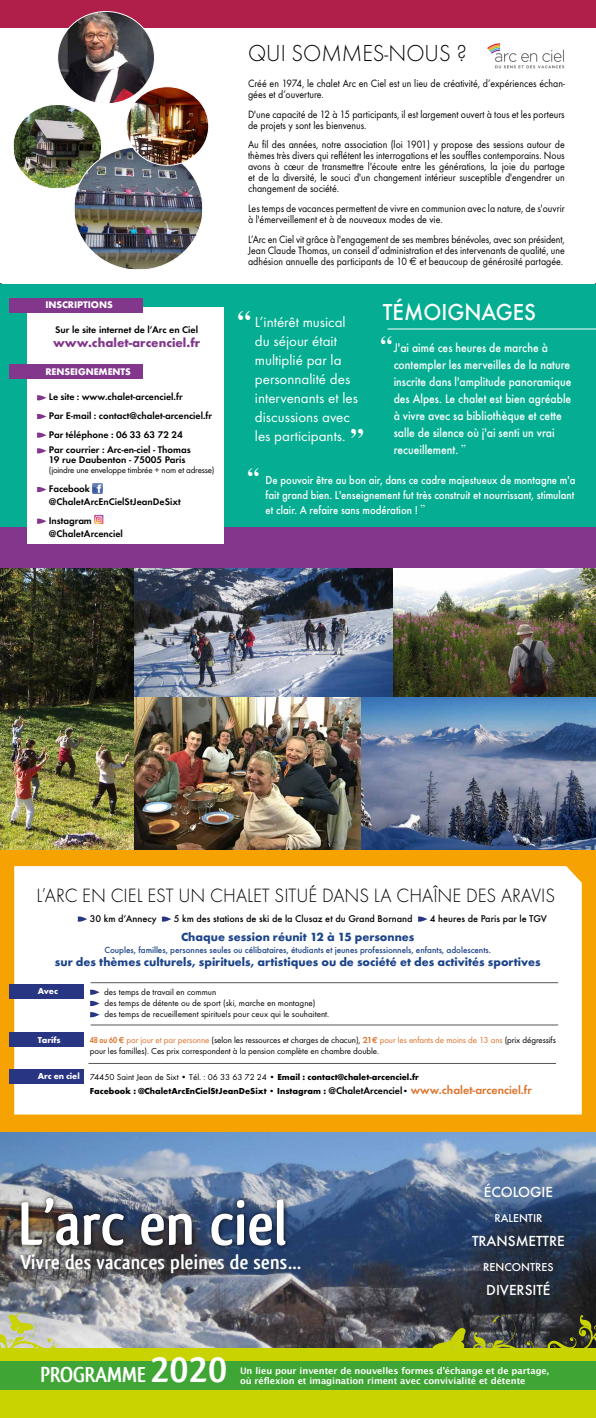
<style>
.page{position:relative;width:596px;height:1418px;background:#fff}
.page>*{position:absolute;margin:0;border:0;box-sizing:border-box;transform-origin:0 0}
.t1{font:700 64px "Qlassik";color:#fff}
.t2{font:700 26.4px "Times";color:#fff}
.t3{font:300 24px "Futura T";color:#000;scale:.95 1}
.t4{font:500 24px "Futura T";color:#fff;scale:.95 1}
.t5{font:700 22.6px "Qlassik";letter-spacing:-.01em;color:#fff}
.t6{font:700 21px "Qlassik";letter-spacing:.01em;color:#fff}
.t7{font:300 20px "Futura T";color:#000;scale:.95 1}
.t8{font:500 15.2px "Futura T";color:#fff}
.t9{font:15px/19px "Futura T";color:#fff}
.t10{font:500 13px/17px "Futura T";color:#fff;scale:.9 1}
.t11{font:700 13px "Futura T";color:#82368c}
.t12{font:700 12.3px "Futura T";color:#1c4489}
.t13{font:500 12px/15px "Futura T";color:#fff;text-align:justify;scale:.9 1}
.t14{font:500 11.9px "Futura T";color:#fff}
.t15{font:11px/11px "Futura T";color:#000;scale:.9 1}
.t16{font:500 10.2px "Futura T";color:#000}
.t17{font:600 10px/18.7px "Futura T";color:#000}
.t18{font:700 10px "Futura T";letter-spacing:-.005em;color:#fff}
.t19{font:500 9.2px "Futura T";letter-spacing:-.005em;color:#1c4489}
.t20{font:9px/11.2px "Futura T";letter-spacing:-.01em;color:#000}
.t21{font:700 9px/14.4px "Futura T";color:#000}
.t22{font:700 9px/10px "Lucida Grande";letter-spacing:-.005em;color:#fff}
.t23{font:700 9px "Futura T";color:#fff}
.s1{font-family:"Euro Sans"}
.s2{font-family:"Times";font-weight:700;font-size:23px}
.s3{font-family:"Times";font-weight:400;font-size:12px}
.s4{font-family:"Times";font-weight:400}
.s5{font-weight:600;color:#de722a}
.s6{font-family:"Euro Sans";font-weight:700;color:#de722a}
.s7{color:#de722a}
.s8{color:#fff}
.s9{font-weight:400}
.s10{font-weight:600;font-size:10px}
.s11{font-weight:600;font-size:12px;color:#de722a}
.s12{font-size:41.4px}
</style>
<div class="page">
<img style="left:0;top:567px;width:134px;height:283px">
<img style="left:134px;top:696px;width:227px;height:154px">
<img style="left:361px;top:696px;width:234px;height:154px">
<img style="left:392px;top:567px;width:203px;height:129px">
<img style="left:134px;top:567px;width:258px;height:129px">
<div style="left:0;top:283px;width:595px;height:282px;background:#05ae92"></div>
<div style="left:0;top:0;width:595px;height:28px;background:#af1f4a"></div>
<div style="left:0;top:527px;width:595px;height:40px;background:#82368c"></div>
<div style="left:0;top:850px;width:595px;height:288px;background:#f6a200"></div>
<div style="left:14px;top:866px;width:567px;height:248px;background:#fff"></div>
<svg style="left:76px;top:916px;width:11px;height:5px"></svg>
<svg style="left:160px;top:916px;width:11px;height:5px"></svg>
<svg style="left:416px;top:916px;width:11px;height:5px"></svg>
<img style="left:13px;top:105px;width:190px;height:164px">
<hr style="left:91px;top:982px;width:467px;height:1px;background:#575756">
<hr style="left:88px;top:1063px;width:467px;height:1px;background:#575756">
<hr style="left:91px;top:1024px;width:467px;height:1px;background:#575756">
<img style="left:59px;top:12px;width:94px;height:92px">
<img style="left:126px;top:87px;width:81px;height:78px">
<div style="left:126px;top:86px;width:83px;height:80px;border:1px solid #fff;border-radius:50%"></div>
<div style="left:28px;top:307px;width:196px;height:237px;background:#fff"></div>
<svg style="left:36px;top:395px;width:10px;height:5px"></svg>
<svg style="left:36px;top:414px;width:10px;height:5px"></svg>
<svg style="left:36px;top:432px;width:10px;height:6px"></svg>
<svg style="left:36px;top:448px;width:10px;height:5px"></svg>
<svg style="left:36px;top:487px;width:10px;height:5px"></svg>
<svg style="left:92px;top:483px;width:10px;height:10px"></svg>
<svg style="left:36px;top:518px;width:10px;height:6px"></svg>
<svg style="left:94px;top:515px;width:10px;height:9px"></svg>
<hr style="left:387px;top:329px;width:208px;height:1px;background:#fff">
<img style="left:0;top:1132px;width:595px;height:216px">
<div style="left:16px;top:1193px;width:275px;height:58px;background:#000;opacity:.75"></div>
<svg style="left:546px;top:1297px;width:49px;height:51px;background:#393a26"></svg>
<svg style="left:431px;top:1314px;width:107px;height:34px;background:#56583e"></svg>
<img style="left:487px;top:43px;width:77px;height:26px">
<div style="left:0;top:1348px;width:595px;height:69px;background:#c8d300"></div>
<svg style="left:0;top:1311px;width:59px;height:37px;background:#c1c59d"></svg>
<div style="left:0;top:1361px;width:595px;height:28px;background:#3fa535"></div>
<div style="left:9px;top:984px;width:74px;height:14px;background:#283583"></div>
<div style="left:9px;top:298px;width:133px;height:14px;background:#82368c"></div>
<div style="left:9px;top:365px;width:133px;height:14px;background:#82368c"></div>
<div style="left:9px;top:1032px;width:74px;height:14px;background:#283583"></div>
<div style="left:9px;top:1069px;width:74px;height:14px;background:#283583"></div>
<svg style="left:89px;top:989px;width:10px;height:5px"></svg>
<svg style="left:89px;top:1000px;width:10px;height:6px"></svg>
<svg style="left:89px;top:1012px;width:10px;height:5px"></svg>
<p class="t18" style="left:45px;top:299px;width:69px">INSCRIPTIONS</p>
<p class="t17" style="left:55px;top:320px;width:144px">Sur le site internet de l’Arc en Ciel</p>
<p class="t11" style="left:53px;top:335px;width:148px">www.chalet-arcenciel.fr</p>
<p class="t18" style="left:45px;top:365px;width:87px">RENSEIGNEMENTS</p>
<p class="t17" style="left:49px;top:387px;width:165px">Le site : www.chalet-arcenciel.fr<br>Par E-mail : contact@chalet-arcenciel.fr<br>Par téléphone : 06 33 63 72 24</p>
<p class="t17" style="left:49px;top:445px;width:143px;line-height:10px">Par courrier : Arc-en-ciel - Thomas<br>19 rue Daubenton - 75005 Paris</p>
<p class="t20" style="left:49px;top:465px;width:167px">(joindre une enveloppe timbrée + nom et adresse)</p>
<p class="t17" style="left:49px;top:482px;width:133px;line-height:13px">Facebook @ChaletArcEnCielStJeanDeSixt</p>
<p class="t17" style="left:49px;top:514px;width:76px;line-height:13px">Instagram @ChaletArcenciel</p>
<h3 class="t3" style="left:248px;top:39px;width:232px">QUI SOMMES-NOUS ?</h3>
<p class="t15" style="left:248px;top:78px;width:353px">Créé en 1974, le chalet Arc en Ciel est un lieu de créativité, d’expériences échan&shy;gées et d’ouverture.</p>
<p class="t15" style="left:248px;top:109px;width:353px">D'une capacité de 12 à 15 participants, il est largement ouvert à tous et les porteurs de projets y sont les bienvenus.</p>
<p class="t15" style="left:248px;top:139px;width:353px;text-align:justify">Au fil des années, notre association (loi 1901) y propose des sessions autour de thèmes très divers qui reflétent les interrogations et les souffles contemporains. Nous avons à cœur de transmettre l'écoute entre les générations, la joie du partage et de la diversité, le souci d'un changement intérieur susceptible d'engendrer un changement de société.</p>
<p class="t15" style="left:248px;top:203px;width:353px">Les temps de vacances permettent de vivre en communion avec la nature, de s'ouvrir à l'émerveillement et à de nouveaux modes de vie.</p>
<p class="t15" style="left:248px;top:233px;width:353px;text-align:justify">L’Arc en Ciel vit grâce à l'engagement de ses membres bénévoles, avec son président, Jean Claude Thomas, un conseil d’administration et des intervenants de qualité, une adhésion annuelle des participants de 10 <span class="s1">€</span> et beaucoup de générosité partagée.</p>
<h3 class="t4" style="left:382px;top:298px;width:163px">TÉMOIGNAGES</h3>
<h2 class="t2" style="left:237px;top:309px;width:15px">“</h2>
<h3 class="t9" style="left:255px;top:312px;width:104px">L’intérêt musical du séjour était multiplié par la personnalité des intervenants et les discussions avec les participants.</h3>
<p class="t10" style="left:393px;top:338px;width:199px;text-indent:-13px"><span class="s2">“</span>J'ai aimé ces heures de marche à contempler les merveilles de la nature inscrite dans l'amplitude panoramique des Alpes. Le chalet est bien agréable à vivre avec sa bibliothèque et cette salle de silence où j'ai senti un vrai recueillement. <span class="s3">”</span></p>
<h2 class="t2" style="left:350px;top:427px;width:15px">”</h2>
<p class="t13" style="left:265px;top:472px;width:345px;text-indent:-18px"><span class="s2">“</span> De pouvoir être au bon air, dans ce cadre majestueux de montagne m'a fait grand bien. L'enseignement fut très construit et nourrissant, stimulant et clair. A refaire sans modération ! <span class="s4">”</span></p>
<h3 class="t7" style="left:36px;top:883px;width:547px">L’ARC EN CIEL EST UN CHALET SITUÉ DANS LA CHAÎNE DES ARAVIS</h3>
<p class="t16" style="left:90px;top:912px;width:68px">30 km d‘Annecy</p>
<p class="t16" style="left:174px;top:912px;width:240px">5 km des stations de ski de la Clusaz et du Grand Bornand</p>
<p class="t16" style="left:429px;top:912px;width:118px">4 heures de Paris par le TGV</p>
<p class="t12" style="left:181px;top:929px;width:235px">Chaque session réunit 12 à 15 personnes</p>
<p class="t19" style="left:104px;top:944px;width:388px">Couples, familles, personnes seules ou célibataires, étudiants et jeunes professionnels, enfants, adolescents.</p>
<p class="t12" style="left:55px;top:954px;width:487px">sur des thèmes culturels, spirituels, artistiques ou de société et des activités sportives</p>
<p class="t23" style="left:38px;top:985px;width:22px">Avec</p>
<p class="t20" style="left:104px;top:986px;width:226px">des temps de travail en commun<br>des temps de détente ou de sport (ski, marche en montagne) des temps de recueillement spirituels pour ceux qui le souhaitent.</p>
<p class="t23" style="left:38px;top:1034px;width:24px">Tarifs</p>
<p class="t20" style="left:90px;top:1034px;width:467px;line-height:10.8px"><span class="s5">48 ou 60</span> <span class="s6">€</span> <span class="s7">par jour et par personne</span> (selon les ressources et charges de chacun), <span class="s5">21</span><span class="s6">€</span> <span class="s7">pour les enfants de moins de 13 ans</span> (prix dégressifs pour les familles). Ces prix correspondent à la pension complète en chambre double.</p>
<p class="t21" style="left:90px;top:1069px;width:443px;text-indent:-52px"><span class="s8">Arc en ciel</span> <span class="s9">74450 Saint Jean de Sixt • Tél. : 06 33 63 72 24 •</span> Email : contact@chalet-arcenciel.fr<br>Facebook : @ChaletArcEnCielStJeanDeSixt • Instagram : <span class="s10">@ChaletArcenciel</span><span class="s9">•</span> <span class="s11">www.chalet-arcenciel.fr</span></p>
<h1 class="t1" style="left:18px;top:1186px;width:270px">L’arc en ciel</h1>
<h3 class="t6" style="left:20px;top:1250px;width:282px">Vivre des vacances pleines de sens…</h3>
<h3 class="t8" style="left:483px;top:1183px;width:71px">ÉCOLOGIE</h3>
<p class="t14" style="left:494px;top:1210px;width:49px">RALENTIR</p>
<h3 class="t8" style="left:471px;top:1232px;width:94px">TRANSMETTRE</h3>
<p class="t14" style="left:483px;top:1259px;width:72px">RENCONTRES</p>
<h3 class="t8" style="left:486px;top:1281px;width:66px">DIVERSITÉ</h3>
<h3 class="t5" style="left:40px;top:1360px;width:188px">PROGRAMME <span class="s12">2020</span></h3>
<p class="t22" style="left:240px;top:1365px;width:310px">Un lieu pour inventer de nouvelles formes d’échange et de partage, où réflexion et imagination riment avec convivialité et détente</p>
</div>
